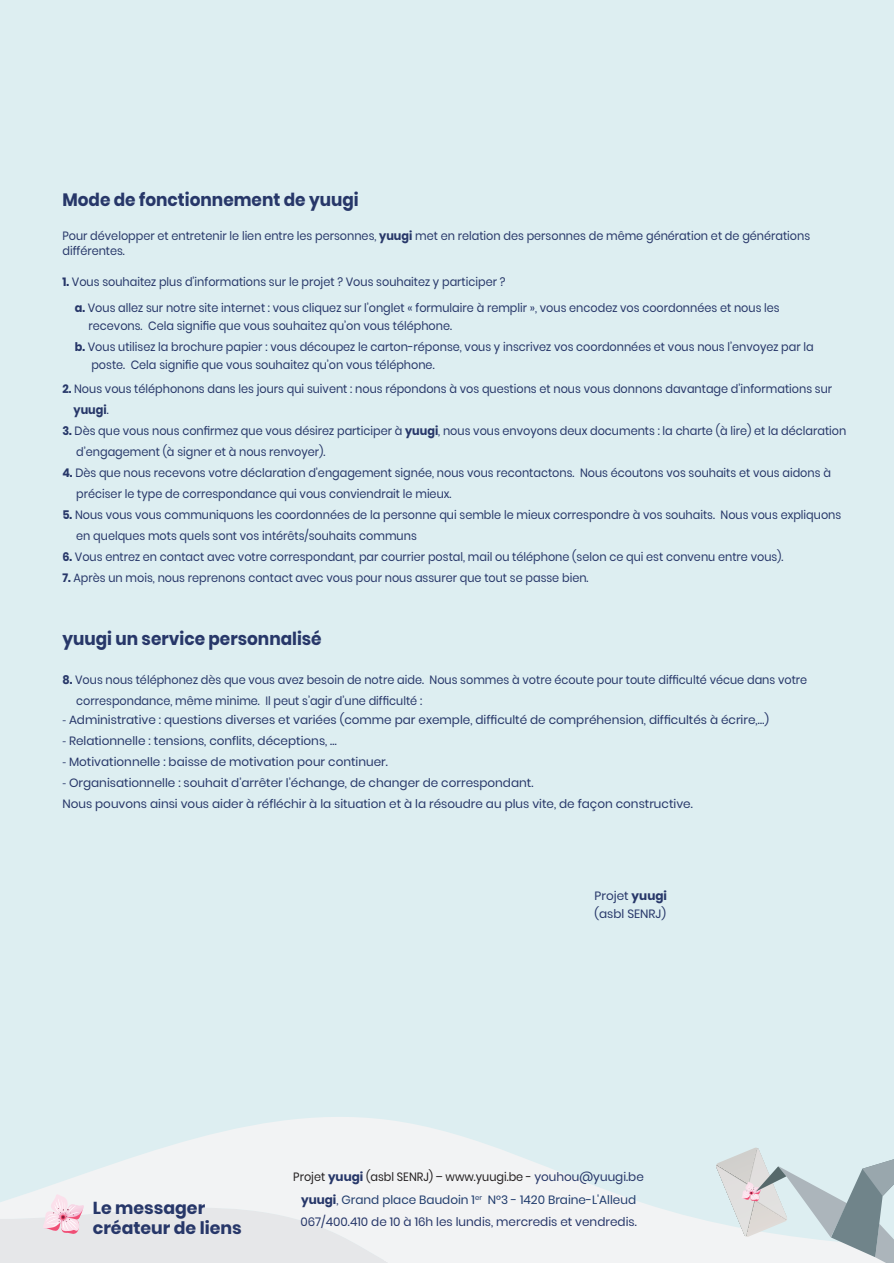
<style>
.page{position:relative;width:894px;height:1263px;background:#fff}
.page>*{position:absolute;margin:0;border:0;box-sizing:border-box;transform-origin:0 0}
.t1{font:700 18px "Poppins";color:#273769;scale:.94 1}
.t2{font:700 17.25px/20.7px "Poppins";color:#273769}
.t3{font:12px/21px "Poppins";color:#273769;scale:.94 1}
.t4{font:12px/22.5px "Poppins";color:#273769}
.s1{font-weight:700}
.s2{font-family:"Myriad Pro"}
.s3{color:#231f20}
.s4{color:#213d6d}
</style>
<div class="page">
<div style="left:0;top:0;width:893px;height:1260px;background:#ddeef1"></div>
<svg style="left:0;top:1117px;width:756px;height:146px;fill:#f2f3f4"></svg>
<svg style="left:715px;top:1148px;width:178px;height:115px"></svg>
<img style="left:83px;top:1204px;width:1px;height:15px">
<svg style="left:43px;top:1194px;width:40px;height:40px;background:#f3d7e1"></svg>
<h1 class="t1" style="left:62px;top:187px;width:317px">Mode de fonctionnement de yuugi</h1>
<p class="t3" style="left:62px;top:229px;width:796px;line-height:15px">Pour développer et entretenir le lien entre les personnes, <span class="s1">yuugi</span> met en relation des personnes de même génération et de générations différentes.</p>
<p class="t3" style="left:62px;top:272px;width:472px"><span class="s1">1.</span> Vous souhaitez plus d’informations sur le projet ? Vous souhaitez y participer ?</p>
<p class="t3" style="left:89px;top:299px;width:736px;line-height:18px;text-indent:-14px"><span class="s1">a.</span> Vous allez sur notre site internet : vous cliquez sur l’onglet « formulaire à remplir », vous encodez vos coordonnées et nous les recevons. Cela signifie que vous souhaitez qu’on vous téléphone.</p>
<p class="t3" style="left:91px;top:338px;width:769px;line-height:18px;text-indent:-17px"><span class="s1">b.</span> Vous utilisez la brochure papier : vous découpez le carton-réponse, vous y inscrivez vos coordonnées et vous nous l’envoyez par la poste. Cela signifie que vous souhaitez qu’on vous téléphone.</p>
<p class="t3" style="left:74px;top:378px;width:808px;text-indent:-11px"><span class="s1">2.</span> Nous vous téléphonons dans les jours qui suivent : nous répondons à vos questions et nous vous donnons davantage d’informations sur <span class="s1">yuugi</span>.</p>
<p class="t3" style="left:76px;top:420px;width:820px;text-indent:-14px"><span class="s1">3.</span> Dès que vous nous confirmez que vous désirez participer à <span class="s1">yuugi</span>, nous vous envoyons deux documents : la charte (à lire) et la déclaration d’engagement (à signer et à nous renvoyer).</p>
<p class="t3" style="left:76px;top:462px;width:804px;text-indent:-14px"><span class="s1">4.</span> Dès que nous recevons votre déclaration d’engagement signée, nous vous recontactons. Nous écoutons vos souhaits et vous aidons à préciser le type de correspondance qui vous conviendrait le mieux.</p>
<p class="t3" style="left:76px;top:504px;width:815px;text-indent:-14px"><span class="s1">5.</span> Nous vous vous communiquons les coordonnées de la personne qui semble le mieux correspondre à vos souhaits. Nous vous expliquons en quelques mots quels sont vos intérêts/souhaits communs</p>
<p class="t3" style="left:62px;top:546px;width:768px"><span class="s1">6.</span> Vous entrez en contact avec votre correspondant, par courrier postal, mail ou téléphone (selon ce qui est convenu entre vous).</p>
<p class="t3" style="left:62px;top:567px;width:561px"><span class="s1">7.</span> Après un mois, nous reprenons contact avec vous pour nous assurer que tout se passe bien.</p>
<h1 class="t1" style="left:62px;top:626px;width:277px">yuugi un service personnalisé</h1>
<p class="t3" style="left:76px;top:669px;width:778px;text-indent:-14px"><span class="s1">8.</span> Vous nous téléphonez dès que vous avez besoin de notre aide. Nous sommes à votre écoute pour toute difficulté vécue dans votre correspondance, même minime. Il peut s’agir d’une difficulté :</p>
<p class="t4" style="left:62px;top:709px;width:707px"><span class="s2">-</span> Administrative : questions diverses et variées (comme par exemple, difficulté de compréhension, difficultés à écrire,…)</p>
<p class="t4" style="left:62px;top:730px;width:276px"><span class="s2">-</span> Relationnelle : tensions, conflits, déceptions, …</p>
<p class="t4" style="left:62px;top:751px;width:327px"><span class="s2">-</span> Motivationnelle : baisse de motivation pour continuer.</p>
<p class="t4" style="left:62px;top:773px;width:631px;line-height:21px"><span class="s2">-</span> Organisationnelle : souhait d’arrêter l’échange, de changer de correspondant.<br>Nous pouvons ainsi vous aider à réfléchir à la situation et à la résoudre au plus vite, de façon constructive.</p>
<p class="t4" style="left:594px;top:887px;width:74px;line-height:18px">Projet <span class="s1">yuugi </span>(asbl SENRJ)</p>
<h2 class="t2" style="left:93px;top:1197px;width:150px">Le messager créateur de liens</h2>
<p class="t4" style="left:293px;top:1166px;width:352px;text-align:center"><span class="s3">Projet</span> <span class="s1">yuugi</span> <span class="s3">(asbl SENRJ) – www.yuugi.be -</span> youhou@yuugi.be <span class="s1">yuugi</span>, <span class="s4">Grand place Baudoin 1</span><sup>er</sup> <span class="s4">N°3 - 1420 Braine-L'Alleud<br></span>067/400.410 de 10 à 16h les lundis, mercredis et vendredis.</p>
</div>
